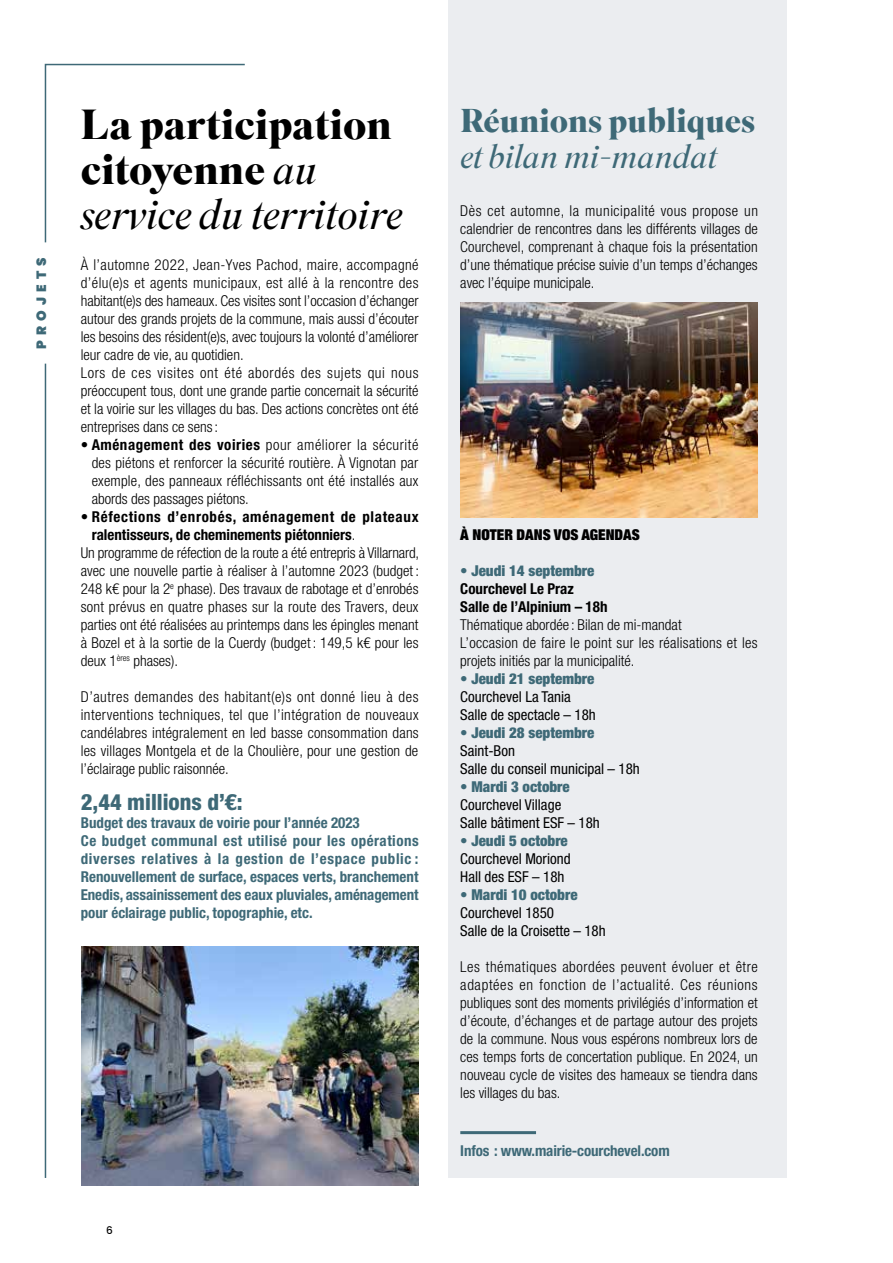
<style>
.page{position:relative;width:893px;height:1263px;background:#fff}
.page>*{position:absolute;margin:0;border:0;box-sizing:border-box;transform-origin:0 0}
.t1{font:700 42px/45px "Superior Title";color:#000}
.t2{font:700 33px "Superior Title";color:#3e6977}
.t3{font:italic 300 33px "Superior Title";color:#3e6977}
.t4{font:800 condensed 22.5px "Helvetica Neue LT Std";color:#3e6977}
.t5{font:300 condensed 15px/18px "Helvetica Neue LT Std";color:#000;text-align:justify}
.t6{font:700 condensed 15px/18px "Helvetica Neue LT Std";color:#3e6977}
.t7{font:condensed 15px/18px "Helvetica Neue LT Std";color:#000}
.t8{font:900 condensed 15px "Helvetica Neue LT Std";color:#3e6977}
.t9{font:700 condensed 15px/18px "Helvetica Neue LT Std";color:#000}
.t10{font:700 condensed 15px "Helvetica Neue LT Std";letter-spacing:.045em;color:#000}
.t11{font:900 condensed 15px "Helvetica Neue LT Std";color:#000}
.t12{font:900 13.5px "Poppins";letter-spacing:.39em;color:#3e6977}
.t13{font:500 10.5px "Poppins";color:#000}
.s1{font-weight:300;font-style:italic}
.s2{font-weight:700}
.s3{font-weight:300}
</style>
<div class="page">
<div style="left:448px;top:0;width:339px;height:1177px;background:#ebedf0"></div>
<hr style="left:45px;top:364px;width:1px;height:814px;background:#3e6977">
<svg style="left:44px;top:63px;width:201px;height:180px"></svg>
<img style="left:81px;top:947px;width:337px;height:238px">
<img style="left:460px;top:303px;width:298px;height:214px">
<hr style="left:460px;top:1131px;width:76px;height:3px;background:#3e6977">
<p class="t12" style="left:34px;top:349px;width:94px;rotate:-90deg">PROJETS</p>
<h1 class="t1" style="left:81px;top:104px;width:323px">La participation citoyenne <span class="s1">au service du territoire</span></h1>
<p class="t5" style="left:81px;top:256px;width:339px;text-align:left">À l’automne 2022, Jean-Yves Pachod, maire, accompagné d’élu(e)s et agents municipaux, est allé à la rencontre des habitant(e)s des hameaux. Ces visites sont l’occasion d’échanger autour des grands projets de la commune, mais aussi d’écouter les besoins des résident(e)s, avec toujours la volonté d’améliorer leur cadre de vie, au quotidien.<br>Lors de ces visites ont été abordés des sujets qui nous préoccupent tous, dont une grande partie concernait la sécurité et la voirie sur les villages du bas. Des actions concrètes ont été entreprises dans ce sens:</p>
<p class="t5" style="left:92px;top:436px;width:328px;text-indent:-11px">• <span class="s2">Aménagement des voiries</span> pour améliorer la sécurité des piétons et renforcer la sécurité routière. À Vignotan par exemple, des panneaux réfléchissants ont été installés aux abords des passages piétons.</p>
<p class="t10" style="left:81px;top:508px;width:339px"><span class="s3">•</span> Réfections d’enrobés, aménagement de plateaux</p>
<p class="t9" style="left:92px;top:525px;width:265px">ralentisseurs, de cheminements piétonniers<span class="s3">.</span></p>
<p class="t5" style="left:81px;top:544px;width:340px">Un programme de réfection de la route a été entrepris à Villarnard,</p>
<p class="t5" style="left:81px;top:562px;width:340px">avec une nouvelle partie à réaliser à l’automne 2023 (budget :</p>
<p class="t5" style="left:81px;top:580px;width:339px">248 k€ pour la 2<sup>e</sup> phase). Des travaux de rabotage et d’enrobés</p>
<p class="t5" style="left:81px;top:598px;width:339px">sont prévus en quatre phases sur la route des Travers, deux</p>
<p class="t5" style="left:81px;top:616px;width:339px">parties ont été réalisées au printemps dans les épingles menant</p>
<p class="t5" style="left:81px;top:634px;width:339px">à Bozel et à la sortie de la Cuerdy (budget : 149,5 k€ pour les</p>
<p class="t5" style="left:81px;top:652px;width:99px">deux 1<sup>ères</sup> phases).</p>
<p class="t5" style="left:81px;top:688px;width:339px">D’autres demandes des habitant(e)s ont donné lieu à des interventions techniques, tel que l’intégration de nouveaux candélabres intégralement en led basse consommation dans les villages Montgela et de la Choulière, pour une gestion de l’éclairage public raisonnée.</p>
<h3 class="t4" style="left:81px;top:788px;width:163px">2,44 millions d’€:</h3>
<p class="t6" style="left:81px;top:813px;width:339px">Budget des travaux de voirie pour l’année 2023<br>Ce budget communal est utilisé pour les opérations diverses relatives à la gestion de l’espace public :<br>Renouvellement de surface, espaces verts, branchement Enedis, assainissement des eaux pluviales, aménagement pour éclairage public, topographie, etc.</p>
<p class="t13" style="left:106px;top:1224px;width:8px">6</p>
<h2 class="t2" style="left:460px;top:100px;width:296px">Réunions publiques</h2>
<h2 class="t3" style="left:460px;top:137px;width:258px">et bilan mi-mandat</h2>
<p class="t5" style="left:460px;top:202px;width:299px">Dès cet automne, la municipalité vous propose un calendrier de rencontres dans les différents villages de Courchevel, comprenant à chaque fois la présentation d’une thématique précise suivie d’un temps d’échanges avec l’équipe municipale.</p>
<p class="t11" style="left:460px;top:525px;width:181px">À NOTER DANS VOS AGENDAS</p>
<p class="t8" style="left:460px;top:561px;width:135px">• Jeudi 14 septembre</p>
<p class="t9" style="left:460px;top:579px;width:149px">Courchevel Le Praz<br>Salle de l’Alpinium – 18h</p>
<p class="t5" style="left:460px;top:616px;width:299px;text-align:left">Thématique abordée : Bilan de mi-mandat<br>L’occasion de faire le point sur les réalisations et les projets initiés par la municipalité.</p>
<p class="t8" style="left:460px;top:669px;width:135px">• Jeudi 21 septembre</p>
<p class="t7" style="left:460px;top:688px;width:137px">Courchevel La Tania<br>Salle de spectacle – 18h</p>
<p class="t8" style="left:460px;top:723px;width:135px">• Jeudi 28 septembre</p>
<p class="t7" style="left:460px;top:742px;width:181px">Saint-Bon<br>Salle du conseil municipal – 18h</p>
<p class="t8" style="left:460px;top:777px;width:111px">• Mardi 3 octobre</p>
<p class="t7" style="left:460px;top:796px;width:141px">Courchevel Village<br>Salle bâtiment ESF – 18h</p>
<p class="t8" style="left:460px;top:831px;width:109px">• Jeudi 5 octobre</p>
<p class="t7" style="left:460px;top:850px;width:112px">Courchevel Moriond<br>Hall des ESF – 18h</p>
<p class="t8" style="left:460px;top:885px;width:119px">• Mardi 10 octobre</p>
<p class="t7" style="left:460px;top:904px;width:147px">Courchevel 1850<br>Salle de la Croisette – 18h</p>
<p class="t5" style="left:460px;top:958px;width:299px">Les thématiques abordées peuvent évoluer et être adaptées en fonction de l’actualité. Ces réunions publiques sont des moments privilégiés d’information et d’écoute, d’échanges et de partage autour des projets de la commune. Nous vous espérons nombreux lors de ces temps forts de concertation publique. En 2024, un nouveau cycle de visites des hameaux se tiendra dans les villages du bas.</p>
<p class="t6" style="left:460px;top:1141px;width:211px">Infos : www.mairie-courchevel.com</p>
</div>
